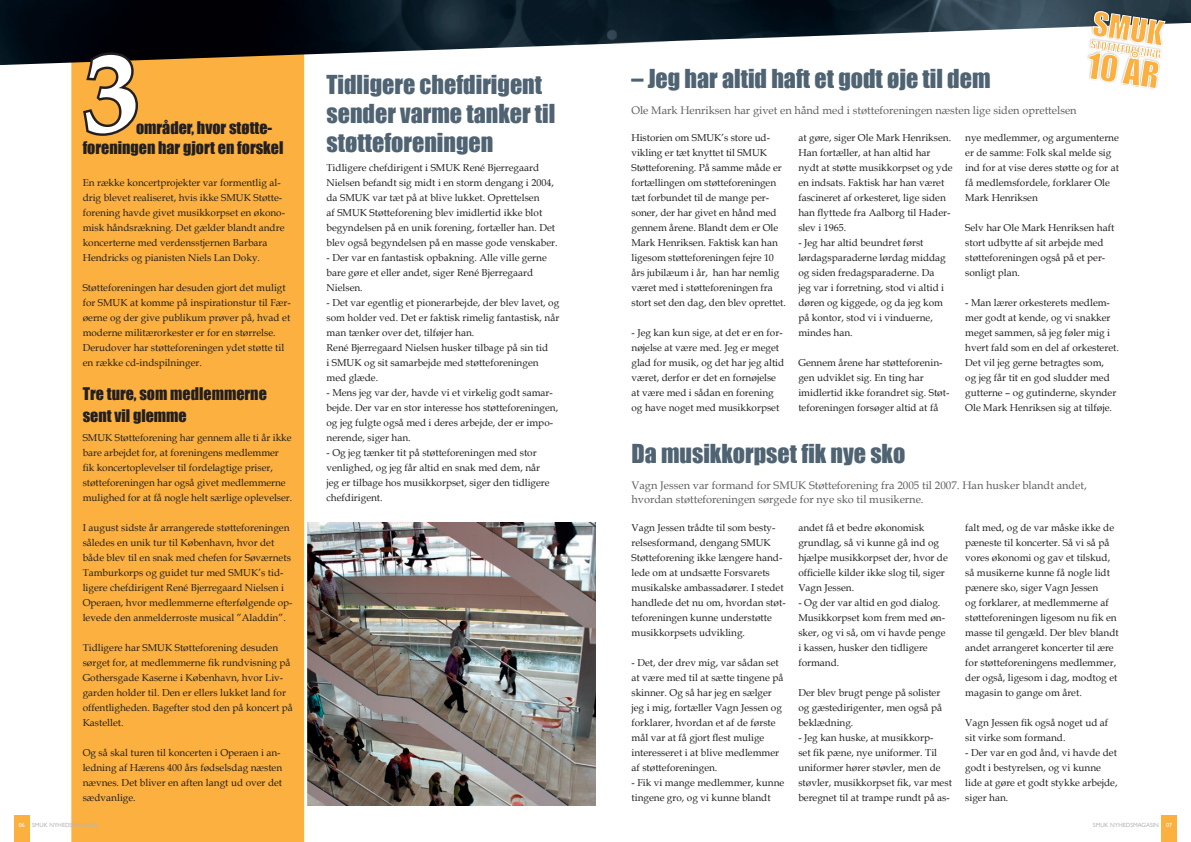
<style>
.page{position:relative;width:1191px;height:842px;background:#fff}
.page>*{position:absolute;margin:0;border:0;box-sizing:border-box;transform-origin:0 0}
.t1{font:700 111.5px "Book Antiqua";color:#fff}
.t2{font:33.8px "Impact";color:#fbb03f}
.t3{font:30.7px "Impact";color:#fbb03f}
.t4{font:24px/28.8px "Impact";color:#4f6372}
.t5{font:16px/19.2px "Impact";color:#231f20}
.t6{font:11px/13.2px "Book Antiqua";color:#5f5f62}
.t7{font:10.6px "Impact";color:#fbb03f}
.t8{font:10px/15px "Book Antiqua";color:#231f20}
.t9{font:6px "Gill Sans";color:#b6b7bb}
.s1{color:#fff}
</style>
<div class="page">
<img style="left:309px;top:522px;width:286px;height:284px">
<div style="left:71px;top:65px;width:238px;height:777px;background:#fbb03f"></div>
<img style="left:676px;top:0;width:515px;height:41px">
<img style="left:0;top:0;width:676px;height:65px">
<svg style="left:80px;top:49px;width:60px;height:90px;background:#9c6f2f"></svg>
<img style="left:1086px;top:4px;width:83px;height:37px">
<svg style="left:1088px;top:11px;width:77px;height:78px"></svg>
<div style="left:14px;top:815px;width:15px;height:27px;background:#fbb03f"></div>
<div style="left:1161px;top:815px;width:15px;height:27px;background:#fbb03f"></div>
<h1 class="t1" style="left:83px;top:18px;width:57px">3</h1>
<h3 class="t5" style="left:83px;top:118px;width:202px;text-indent:53px">områder, hvor støtte&shy;foreningen har gjort en forskel</h3>
<p class="t8" style="left:83px;top:175px;width:204px">En række koncertprojekter var formentlig al&shy;drig blevet realiseret, hvis ikke SMUK Støtte&shy;forening havde givet musikkorpset en økono&shy;misk håndsrækning. Det gælder blandt andre koncerterne med verdensstjernen Barbara Hendricks og pianisten Niels Lan Doky.</p>
<p class="t8" style="left:83px;top:280px;width:210px">Støtteforeningen har desuden gjort det muligt for SMUK at komme på inspirationstur til Fær&shy;øerne og der give publikum prøver på, hvad et moderne militærorkester er for en størrelse.<br>Derudover har støtteforeningen ydet støtte til en række cd-indspilninger.</p>
<h3 class="t5" style="left:83px;top:383px;width:186px;line-height:22px">Tre ture, som medlemmerne sent vil glemme</h3>
<p class="t8" style="left:83px;top:430px;width:211px">SMUK Støtteforening har gennem alle ti år ikke bare arbejdet for, at foreningens medlemmer fik koncertoplevelser til fordelagtige priser, støtteforeningen har også givet medlemmerne mulighed for at få nogle helt særlige oplevelser.</p>
<p class="t8" style="left:83px;top:520px;width:211px">I august sidste år arrangerede støtteforeningen således en unik tur til København, hvor det både blev til en snak med chefen for Søværnets Tamburkorps og guidet tur med SMUK’s tid&shy;ligere chefdirigent René Bjerregaard Nielsen i Operaen, hvor medlemmerne efterfølgende op&shy;levede den anmelderroste musical ”Aladdin”.</p>
<p class="t8" style="left:83px;top:640px;width:212px">Tidligere har SMUK Støtteforening desuden sørget for, at medlemmerne fik rundvisning på Gothersgade Kaserne i København, hvor Liv&shy;garden holder til. Den er ellers lukket land for offentligheden. Bagefter stod den på koncert på Kastellet.</p>
<p class="t8" style="left:83px;top:745px;width:201px">Og så skal turen til koncerten i Operaen i an&shy;ledning af Hærens 400 års fødselsdag næsten nævnes. Det bliver en aften langt ud over det sædvanlige.</p>
<h3 class="t4" style="left:326px;top:70px;width:230px">Tidligere chefdirigent sender varme tanker til støtteforeningen</h3>
<p class="t8" style="left:326px;top:160px;width:233px">Tidligere chefdirigent i SMUK René Bjerregaard Nielsen befandt sig midt i en storm dengang i 2004, da SMUK var tæt på at blive lukket. Oprettelsen<br>af SMUK Støtteforening blev imidlertid ikke blot begyndelsen på en unik forening, fortæller han. Det blev også begyndelsen på en masse gode venskaber.</p>
<p class="t8" style="left:326px;top:250px;width:222px">- Der var en fantastisk opbakning. Alle ville gerne bare gøre et eller andet, siger René Bjerregaard<br>Nielsen.</p>
<p class="t8" style="left:326px;top:295px;width:234px">- Det var egentlig et pionerarbejde, der blev lavet, og som holder ved. Det er faktisk rimelig fantastisk, når man tænker over det, tilføjer han.<br>René Bjerregaard Nielsen husker tilbage på sin tid<br>i SMUK og sit samarbejde med støtteforeningen med glæde.</p>
<p class="t8" style="left:326px;top:385px;width:233px">- Mens jeg var der, havde vi et virkelig godt samar&shy;bejde. Der var en stor interesse hos støtteforeningen, og jeg fulgte også med i deres arbejde, der er impo&shy;nerende, siger han.</p>
<p class="t8" style="left:326px;top:445px;width:225px">- Og jeg tænker tit på støtteforeningen med stor venlighed, og jeg får altid en snak med dem, når jeg er tilbage hos musikkorpset, siger den tidligere chefdirigent.</p>
<h3 class="t4" style="left:631px;top:63px;width:360px">– Jeg har altid haft et godt øje til dem</h3>
<p class="t6" style="left:631px;top:104px;width:447px">Ole Mark Henriksen har givet en hånd med i støtteforeningen næsten lige siden oprettelsen</p>
<h3 class="t3" style="left:1097px;top:0;width:73px;rotate:9deg">SMUK</h3>
<p class="t7" style="left:1091px;top:36px;width:72px;rotate:8deg">STØTTEFORENING</p>
<h2 class="t2" style="left:1091px;top:39px;width:74px;rotate:9deg">10 ÅR</h2>
<p class="t8" style="left:631px;top:130px;width:156px">Historien om SMUK’s store ud&shy;vikling er tæt knyttet til SMUK<br>Støtteforening. På samme måde er fortællingen om støtteforeningen tæt forbundet til de mange per&shy;soner, der har givet en hånd med gennem årene. Blandt dem er Ole<br>Mark Henriksen. Faktisk kan han ligesom støtteforeningen fejre 10 års jubilæum i år, han har nemlig været med i støtteforeningen fra stort set den dag, den blev oprettet.</p>
<p class="t8" style="left:631px;top:325px;width:154px">- Jeg kan kun sige, at det er en for&shy;nøjelse at være med. Jeg er meget glad for musik, og det har jeg altid været, derfor er det en fornøjelse at være med i sådan en forening og have noget med musikkorpset</p>
<p class="t8" style="left:798px;top:130px;width:156px">at gøre, siger Ole Mark Henriksen.<br>Han fortæller, at han altid har nydt at støtte musikkorpset og yde en indsats. Faktisk har han været fascineret af orkesteret, lige siden han flyttede fra Aalborg til Hader&shy;slev i 1965.</p>
<p class="t8" style="left:798px;top:235px;width:149px">- Jeg har altid beundret først lørdagsparaderne lørdag middag og siden fredagsparaderne. Da jeg var i forretning, stod vi altid i døren og kiggede, og da jeg kom på kontor, stod vi i vinduerne, mindes han.</p>
<p class="t8" style="left:798px;top:355px;width:153px">Gennem årene har støtteforenin&shy;gen udviklet sig. En ting har imidlertid ikke forandret sig. Støt&shy;teforeningen forsøger altid at få</p>
<p class="t8" style="left:965px;top:130px;width:155px">nye medlemmer, og argumenterne er de samme: Folk skal melde sig ind for at vise deres støtte og for at få medlemsfordele, forklarer Ole<br>Mark Henriksen</p>
<p class="t8" style="left:965px;top:220px;width:151px">Selv har Ole Mark Henriksen haft stort udbytte af sit arbejde med støtteforeningen også på et per&shy;sonligt plan.</p>
<p class="t8" style="left:965px;top:295px;width:155px">- Man lærer orkesterets medlem&shy;mer godt at kende, og vi snakker meget sammen, så jeg føler mig i hvert fald som en del af orkesteret.<br>Det vil jeg gerne betragtes som,<br>og jeg får tit en god sludder med gutterne – og gutinderne, skynder<br>Ole Mark Henriksen sig at tilføje.</p>
<h3 class="t4" style="left:631px;top:439px;width:275px">Da musikkorpset fik nye sko</h3>
<p class="t6" style="left:631px;top:479px;width:457px">Vagn Jessen var formand for SMUK Støtteforening fra 2005 til 2007. Han husker blandt andet, hvordan støtteforeningen sørgede for nye sko til musikerne.</p>
<p class="t8" style="left:631px;top:520px;width:156px">Vagn Jessen trådte til som besty&shy;relsesformand, dengang SMUK<br>Støtteforening ikke længere hand&shy;lede om at undsætte Forsvarets musikalske ambassadører. I stedet handlede det nu om, hvordan støt&shy;teforeningen kunne understøtte musikkorpsets udvikling.</p>
<p class="t8" style="left:631px;top:655px;width:153px">- Det, der drev mig, var sådan set at være med til at sætte tingene på skinner. Og så har jeg en sælger jeg i mig, fortæller Vagn Jessen og forklarer, hvordan et af de første mål var at få gjort flest mulige interesseret i at blive medlemmer af støtteforeningen.</p>
<p class="t8" style="left:631px;top:775px;width:154px">- Fik vi mange medlemmer, kunne tingene gro, og vi kunne blandt</p>
<p class="t8" style="left:798px;top:520px;width:151px">andet få et bedre økonomisk grundlag, så vi kunne gå ind og hjælpe musikkorpset der, hvor de officielle kilder ikke slog til, siger<br>Vagn Jessen.</p>
<p class="t8" style="left:798px;top:595px;width:149px">- Og der var altid en god dialog.<br>Musikkorpset kom frem med øn&shy;sker, og vi så, om vi havde penge i kassen, husker den tidligere formand.</p>
<p class="t8" style="left:798px;top:685px;width:145px">Der blev brugt penge på solister og gæstedirigenter, men også på beklædning.</p>
<p class="t8" style="left:798px;top:730px;width:155px">- Jeg kan huske, at musikkorp-<br>set fik pæne, nye uniformer. Til uniformer hører støvler, men de støvler, musikkorpset fik, var mest beregnet til at trampe rundt på as-</p>
<p class="t8" style="left:965px;top:520px;width:155px">falt med, og de var måske ikke de pæneste til koncerter. Så vi så på vores økonomi og gav et tilskud, så musikerne kunne få nogle lidt pænere sko, siger Vagn Jessen<br>og forklarer, at medlemmerne af støtteforeningen ligesom nu fik en masse til gengæld. Der blev blandt andet arrangeret koncerter til ære for støtteforeningens medlemmer, der også, ligesom i dag, modtog et magasin to gange om året.</p>
<p class="t8" style="left:965px;top:715px;width:145px">Vagn Jessen fik også noget ud af sit virke som formand.</p>
<p class="t8" style="left:965px;top:745px;width:154px">- Der var en god ånd, vi havde det godt i bestyrelsen, og vi kunne lide at gøre et godt stykke arbejde, siger han.</p>
<p class="t9" style="left:19px;top:822px;width:81px"><span class="s1">06</span> SMUK NYHEDSMAGASIN</p>
<p class="t9" style="left:1093px;top:822px;width:81px">SMUK NYHEDSMAGASIN <span class="s1">07</span></p>
</div>
